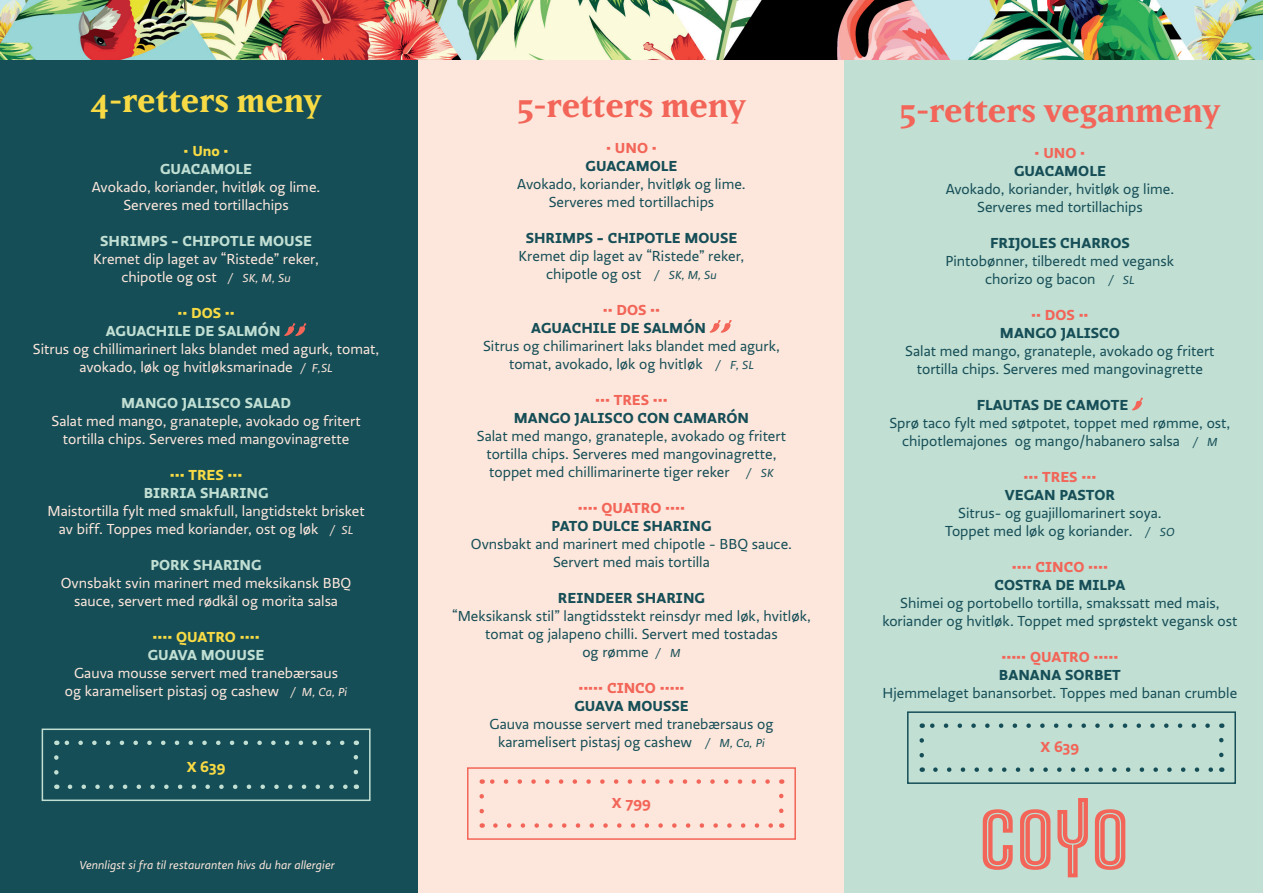
<style>
.page{position:relative;width:1263px;height:893px;background:#fff}
.page>*{position:absolute;margin:0;border:0;box-sizing:border-box;transform-origin:0 0}
.t1{font:700 33px "Matrix IIOT";color:#f26558}
.t2{font:700 33px "Matrix IIOT";color:#f8db44}
.t3{font:15px/18px "Ratio";color:#164e57;text-align:center}
.t4{font:15px/18px "Ratio";color:#fde7dc;text-align:center}
.t5{font:700 15px "Ratio";color:#164e57}
.t6{font:700 15px "Ratio";color:#f26558}
.t7{font:700 15px "Ratio";color:#c1dfd3}
.t8{font:700 15px "Ratio";color:#f8db44}
.t9{font:italic 12px "Ratio";color:#fde7dc}
.s1{font-style:italic;font-size:12px}
</style>
<div class="page">
<div style="left:0;top:0;width:419px;height:893px;background:#164e57"></div>
<div style="left:419px;top:0;width:425px;height:893px;background:#fde7dc"></div>
<div style="left:844px;top:0;width:419px;height:893px;background:#c1dfd3"></div>
<img style="left:0;top:0;width:1263px;height:60px">
<svg style="left:284px;top:323px;width:22px;height:13px"></svg>
<svg style="left:1132px;top:398px;width:11px;height:12px"></svg>
<svg style="left:710px;top:320px;width:22px;height:13px"></svg>
<div style="left:467px;top:767px;width:329px;height:73px;border:2px solid #f26558"></div>
<svg style="left:495px;top:823px;width:278px;height:5px"></svg>
<svg style="left:479px;top:796px;width:5px;height:32px"></svg>
<svg style="left:779px;top:779px;width:4px;height:32px"></svg>
<svg style="left:482px;top:779px;width:286px;height:5px"></svg>
<div style="left:42px;top:728px;width:329px;height:73px;border:2px solid #c1dfd3"></div>
<svg style="left:70px;top:784px;width:278px;height:5px"></svg>
<svg style="left:64px;top:740px;width:278px;height:5px"></svg>
<svg style="left:54px;top:757px;width:5px;height:32px"></svg>
<svg style="left:354px;top:740px;width:4px;height:32px"></svg>
<div style="left:907px;top:711px;width:329px;height:73px;border:2px solid #164e57"></div>
<svg style="left:935px;top:767px;width:278px;height:5px"></svg>
<svg style="left:919px;top:740px;width:5px;height:32px"></svg>
<svg style="left:1219px;top:723px;width:4px;height:32px"></svg>
<svg style="left:922px;top:723px;width:286px;height:5px"></svg>
<svg style="left:1020px;top:809px;width:30px;height:61px"></svg>
<svg style="left:1095px;top:809px;width:30px;height:61px"></svg>
<svg style="left:983px;top:809px;width:30px;height:61px"></svg>
<svg style="left:1057px;top:798px;width:31px;height:79px"></svg>
<p class="t2" style="left:91px;top:81px;width:232px">4-retters meny</p>
<p class="t8" style="left:184px;top:141px;width:46px">• Uno •</p>
<p class="t7" style="left:160px;top:159px;width:93px">GUACAMOLE</p>
<p class="t4" style="left:92px;top:178px;width:230px">Avokado, koriander, hvitløk og lime.<br>Serveres med tortillachips</p>
<p class="t7" style="left:100px;top:231px;width:213px">SHRIMPS - CHIPOTLE MOUSE</p>
<p class="t4" style="left:93px;top:250px;width:227px">Kremet dip laget av “Ristede” reker, chipotle og ost <span class="s1">/ SK, M, Su</span></p>
<p class="t8" style="left:177px;top:303px;width:59px">•• DOS ••</p>
<p class="t7" style="left:106px;top:321px;width:176px">AGUACHILE DE SALMÓN</p>
<p class="t4" style="left:33px;top:340px;width:348px">Sitrus og chillimarinert laks blandet med agurk, tomat, avokado, løk og hvitløksmarinade <span class="s1">/ F,SL</span></p>
<p class="t7" style="left:121px;top:393px;width:172px">MANGO JALISCO SALAD</p>
<p class="t4" style="left:51px;top:412px;width:311px">Salat med mango, granateple, avokado og fritert tortilla chips. Serveres med mangovinagrette</p>
<p class="t8" style="left:170px;top:465px;width:74px">••• TRES •••</p>
<p class="t7" style="left:144px;top:483px;width:126px">BIRRIA SHARING</p>
<p class="t4" style="left:47px;top:502px;width:319px">Maistortilla fylt med smakfull, langtidstekt brisket av biff. Toppes med koriander, ost og løk <span class="s1">/ SL</span></p>
<p class="t7" style="left:151px;top:555px;width:113px">PORK SHARING</p>
<p class="t4" style="left:61px;top:574px;width:292px">Ovnsbakt svin marinert med meksikansk BBQ sauce, servert med rødkål og morita salsa</p>
<p class="t8" style="left:153px;top:627px;width:109px">•••• QUATRO ••••</p>
<p class="t7" style="left:148px;top:645px;width:118px">GUAVA MOUUSE</p>
<p class="t4" style="left:65px;top:664px;width:284px">Gauva mousse servert med tranebærsaus og karamelisert pistasj og cashew <span class="s1">/ M, Ca, Pi</span></p>
<p class="t8" style="left:187px;top:757px;width:40px">X 639</p>
<p class="t9" style="left:79px;top:858px;width:257px">Vennligst si fra til restauranten hivs du har allergier</p>
<p class="t1" style="left:517px;top:85px;width:230px">5-retters meny</p>
<p class="t6" style="left:606px;top:138px;width:52px">• UNO •</p>
<p class="t5" style="left:585px;top:156px;width:93px">GUACAMOLE</p>
<p class="t3" style="left:517px;top:175px;width:230px">Avokado, koriander, hvitløk og lime.<br>Serveres med tortillachips</p>
<p class="t5" style="left:526px;top:228px;width:213px">SHRIMPS - CHIPOTLE MOUSE</p>
<p class="t3" style="left:519px;top:247px;width:227px">Kremet dip laget av “Ristede” reker, chipotle og ost <span class="s1">/ SK, M, Su</span></p>
<p class="t6" style="left:603px;top:300px;width:59px">•• DOS ••</p>
<p class="t5" style="left:531px;top:318px;width:176px">AGUACHILE DE SALMÓN</p>
<p class="t3" style="left:483px;top:337px;width:298px">Sitrus og chilimarinert laks blandet med agurk, tomat, avokado, løk og hvitløk <span class="s1">/ F, SL</span></p>
<p class="t6" style="left:595px;top:390px;width:74px">••• TRES •••</p>
<p class="t5" style="left:514px;top:408px;width:237px">MANGO JALISCO CON CAMARÓN</p>
<p class="t3" style="left:477px;top:427px;width:311px">Salat med mango, granateple, avokado og fritert tortilla chips. Serveres med mangovinagrette, toppet med chillimarinerte tiger reker <span class="s1">/ SK</span></p>
<p class="t6" style="left:578px;top:498px;width:109px">•••• QUATRO ••••</p>
<p class="t5" style="left:551px;top:516px;width:162px">PATO DULCE SHARING</p>
<p class="t3" style="left:471px;top:535px;width:323px">Ovnsbakt and marinert med chipotle - BBQ sauce.<br>Servert med mais tortilla</p>
<p class="t5" style="left:558px;top:588px;width:149px">REINDEER SHARING</p>
<p class="t3" style="left:452px;top:607px;width:360px">“Meksikansk stil” langtidsstekt reinsdyr med løk, hvitløk, tomat og jalapeno chilli. Servert med tostadas<br>og rømme <span class="s1">/ M</span></p>
<p class="t6" style="left:578px;top:678px;width:108px">••••• CINCO •••••</p>
<p class="t5" style="left:574px;top:696px;width:116px">GUAVA MOUSSE</p>
<p class="t3" style="left:489px;top:715px;width:285px">Gauva mousse servert med tranebærsaus og karamelisert pistasj og cashew <span class="s1">/ M, Ca, Pi</span></p>
<p class="t6" style="left:612px;top:793px;width:41px">X 799</p>
<p class="t1" style="left:900px;top:91px;width:321px">5-retters veganmeny</p>
<p class="t6" style="left:1034px;top:144px;width:52px">• UNO •</p>
<p class="t5" style="left:1014px;top:162px;width:93px">GUACAMOLE</p>
<p class="t3" style="left:946px;top:181px;width:230px">Avokado, koriander, hvitløk og lime.<br>Serveres med tortillachips</p>
<p class="t5" style="left:990px;top:234px;width:141px">FRIJOLES CHARROS</p>
<p class="t3" style="left:945px;top:253px;width:230px">Pintobønner, tilberedt med vegansk chorizo og bacon <span class="s1">/ SL</span></p>
<p class="t6" style="left:1031px;top:306px;width:59px">•• DOS ••</p>
<p class="t5" style="left:1000px;top:324px;width:121px">MANGO JALISCO</p>
<p class="t3" style="left:905px;top:343px;width:311px">Salat med mango, granateple, avokado og fritert tortilla chips. Serveres med mangovinagrette</p>
<p class="t5" style="left:977px;top:396px;width:153px">FLAUTAS DE CAMOTE</p>
<p class="t3" style="left:889px;top:415px;width:342px">Sprø taco fylt med søtpotet, toppet med rømme, ost, chipotlemajones og mango/habanero salsa <span class="s1">/ M</span></p>
<p class="t6" style="left:1023px;top:468px;width:74px">••• TRES •••</p>
<p class="t5" style="left:1005px;top:486px;width:112px">VEGAN PASTOR</p>
<p class="t3" style="left:945px;top:505px;width:231px">Sitrus- og guajillomarinert soya.<br>Toppet med løk og koriander. <span class="s1">/ SO</span></p>
<p class="t6" style="left:1012px;top:558px;width:98px">•••• CINCO ••••</p>
<p class="t5" style="left:994px;top:576px;width:132px">COSTRA DE MILPA</p>
<p class="t3" style="left:882px;top:595px;width:357px">Shimei og portobello tortilla, smakssatt med mais, koriander og hvitløk. Toppet med sprøstekt vegansk ost</p>
<p class="t6" style="left:1001px;top:648px;width:119px">••••• QUATRO •••••</p>
<p class="t5" style="left:999px;top:666px;width:123px">BANANA SORBET</p>
<p class="t3" style="left:883px;top:685px;width:356px">Hjemmelaget banansorbet. Toppes med banan crumble</p>
<p class="t6" style="left:1040px;top:738px;width:40px">X 639</p>
</div>
